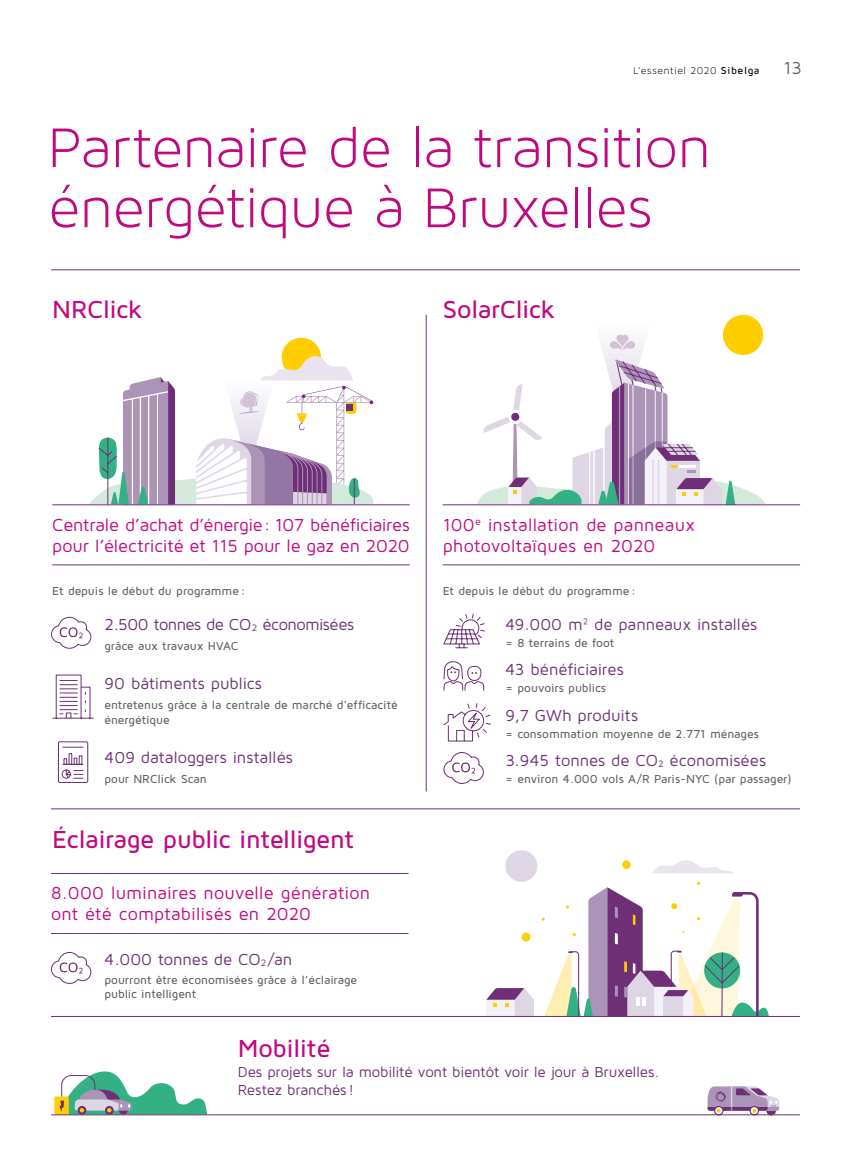
<style>
.page{position:relative;width:851px;height:1170px;background:#fff}
.page>*{position:absolute;margin:0;border:0;box-sizing:border-box;transform-origin:0 0}
.t1{font:60px/60px "Maven Pro Light 300";letter-spacing:-.01em;color:#c00880}
.t2{font:500 25.5px "Maven Pro";letter-spacing:-.015em;color:#c00880}
.t3{font:18px/21px "Maven Pro";color:#c00880}
.t4{font:18px "Maven Pro";color:#646363}
.t5{font:16.5px "Maven Pro";letter-spacing:-.005em;color:#6f2f77}
.t6{font:16.5px "Maven Pro";letter-spacing:-.03em;color:#6f2f77}
.t7{font:15px/18px "Maven Pro";letter-spacing:-.015em;color:#6f2f77}
.t8{font:500 12px/15.6px "Maven Pro";letter-spacing:-.005em;color:#646363}
.t9{font:10.5px "Maven Pro Light 300";letter-spacing:.06em;color:#000}
.s1{font-family:"Maven Pro";font-weight:500}
.s2{font-size:9.6px}
</style>
<div class="page">
<div style="left:722px;top:315px;width:41px;height:40px;background:#ffcd00;border-radius:50%"></div>
<div style="left:281px;top:338px;width:40px;height:39px;background:#ffcd00;border-radius:50%"></div>
<svg style="left:89px;top:353px;width:285px;height:151px"></svg>
<svg style="left:486px;top:988px;width:48px;height:27px"></svg>
<div style="left:521px;top:932px;width:9px;height:9px;background:#ffcd00;border-radius:50%"></div>
<div style="left:622px;top:860px;width:8px;height:8px;background:#ffcd00;border-radius:50%"></div>
<div style="left:505px;top:850px;width:32px;height:31px;background:#ded6e4;border-radius:50%"></div>
<svg style="left:653px;top:860px;width:80px;height:13px"></svg>
<svg style="left:541px;top:881px;width:227px;height:134px"></svg>
<svg style="left:707px;top:1086px;width:72px;height:28px"></svg>
<svg style="left:54px;top:1071px;width:153px;height:43px"></svg>
<hr style="left:51px;top:1114px;width:748px;height:1px;background:#6f2f77">
<hr style="left:51px;top:808px;width:748px;height:1px;background:#6f2f77">
<hr style="left:51px;top:269px;width:748px;height:1px;background:#6f2f77">
<hr style="left:442px;top:504px;width:358px;height:1px;background:#6f2f77">
<hr style="left:442px;top:564px;width:358px;height:1px;background:#6f2f77">
<hr style="left:51px;top:873px;width:357px;height:1px;background:#6f2f77">
<hr style="left:51px;top:933px;width:357px;height:1px;background:#6f2f77">
<hr style="left:426px;top:315px;width:1px;height:476px;background:#6f2f77">
<svg style="left:443px;top:613px;width:42px;height:35px"></svg>
<svg style="left:443px;top:703px;width:48px;height:38px"></svg>
<svg style="left:443px;top:752px;width:41px;height:32px"></svg>
<svg style="left:58px;top:741px;width:30px;height:42px"></svg>
<hr style="left:52px;top:504px;width:357px;height:1px;background:#6f2f77">
<hr style="left:52px;top:564px;width:357px;height:1px;background:#6f2f77">
<hr style="left:51px;top:1015px;width:748px;height:1px;background:#6f2f77">
<svg style="left:443px;top:661px;width:41px;height:30px"></svg>
<svg style="left:52px;top:674px;width:42px;height:45px"></svg>
<svg style="left:51px;top:952px;width:41px;height:32px"></svg>
<svg style="left:51px;top:616px;width:41px;height:33px"></svg>
<svg style="left:476px;top:320px;width:289px;height:185px"></svg>
<p class="t9" style="left:633px;top:65px;width:128px">L’essentiel 2020 <span class="s1">Sibelga</span></p>
<h3 class="t4" style="left:783px;top:57px;width:20px">13</h3>
<h1 class="t1" style="left:48px;top:117px;width:664px">Partenaire de la transition énergétique à Bruxelles</h1>
<h2 class="t2" style="left:52px;top:293px;width:92px">NRClick</h2>
<h2 class="t2" style="left:442px;top:293px;width:114px">SolarClick</h2>
<h3 class="t3" style="left:52px;top:513px;width:359px">Centrale d’achat d’énergie: 107 bénéficiaires pour l’électricité et 115 pour le gaz en 2020</h3>
<p class="t8" style="left:52px;top:582px;width:195px">Et depuis le début du programme :</p>
<h3 class="t6" style="left:104px;top:614px;width:251px">2.500 tonnes de CO<span class="s2">2</span> économisées</h3>
<p class="t8" style="left:104px;top:637px;width:135px">grâce aux travaux HVAC</p>
<h3 class="t5" style="left:104px;top:672px;width:159px">90 bâtiments publics</h3>
<p class="t8" style="left:104px;top:696px;width:295px">entretenus grâce à la centrale de marché d'efficacité énergétique</p>
<h3 class="t5" style="left:104px;top:747px;width:190px">409 dataloggers installés</h3>
<p class="t8" style="left:104px;top:770px;width:104px">pour NRClick Scan</p>
<h2 class="t2" style="left:52px;top:823px;width:303px">Éclairage public intelligent</h2>
<h3 class="t3" style="left:51px;top:882px;width:320px">8.000 luminaires nouvelle génération ont été comptabilisés en 2020</h3>
<h3 class="t5" style="left:104px;top:949px;width:189px">4.000 tonnes de CO<span class="s2">2</span>/an</h3>
<p class="t8" style="left:104px;top:972px;width:254px;line-height:14.4px">pourront être économisées grâce à l’éclairage public intelligent</p>
<h3 class="t3" style="left:442px;top:513px;width:253px">100<sup>e</sup> installation de panneaux photovoltaïques en 2020</h3>
<p class="t8" style="left:442px;top:582px;width:195px">Et depuis le début du programme :</p>
<h3 class="t5" style="left:505px;top:614px;width:253px">49.000 m² de panneaux installés</h3>
<p class="t8" style="left:505px;top:634px;width:110px">= 8 terrains de foot</p>
<h3 class="t5" style="left:505px;top:659px;width:120px">43 bénéficiaires</h3>
<p class="t8" style="left:505px;top:679px;width:102px">= pouvoirs publics</p>
<h3 class="t5" style="left:505px;top:704px;width:134px">9,7 GWh produits</h3>
<p class="t8" style="left:505px;top:725px;width:255px">= consommation moyenne de 2.771 ménages</p>
<h3 class="t5" style="left:505px;top:750px;width:262px">3.945 tonnes de CO<span class="s2">2</span> économisées</h3>
<p class="t8" style="left:505px;top:770px;width:288px">= environ 4.000 vols A/R Paris-NYC (par passager)</p>
<h2 class="t2" style="left:238px;top:1032px;width:94px">Mobilité</h2>
<p class="t7" style="left:238px;top:1062px;width:423px">Des projets sur la mobilité vont bientôt voir le jour à Bruxelles.<br>Restez branchés !</p>
</div>
